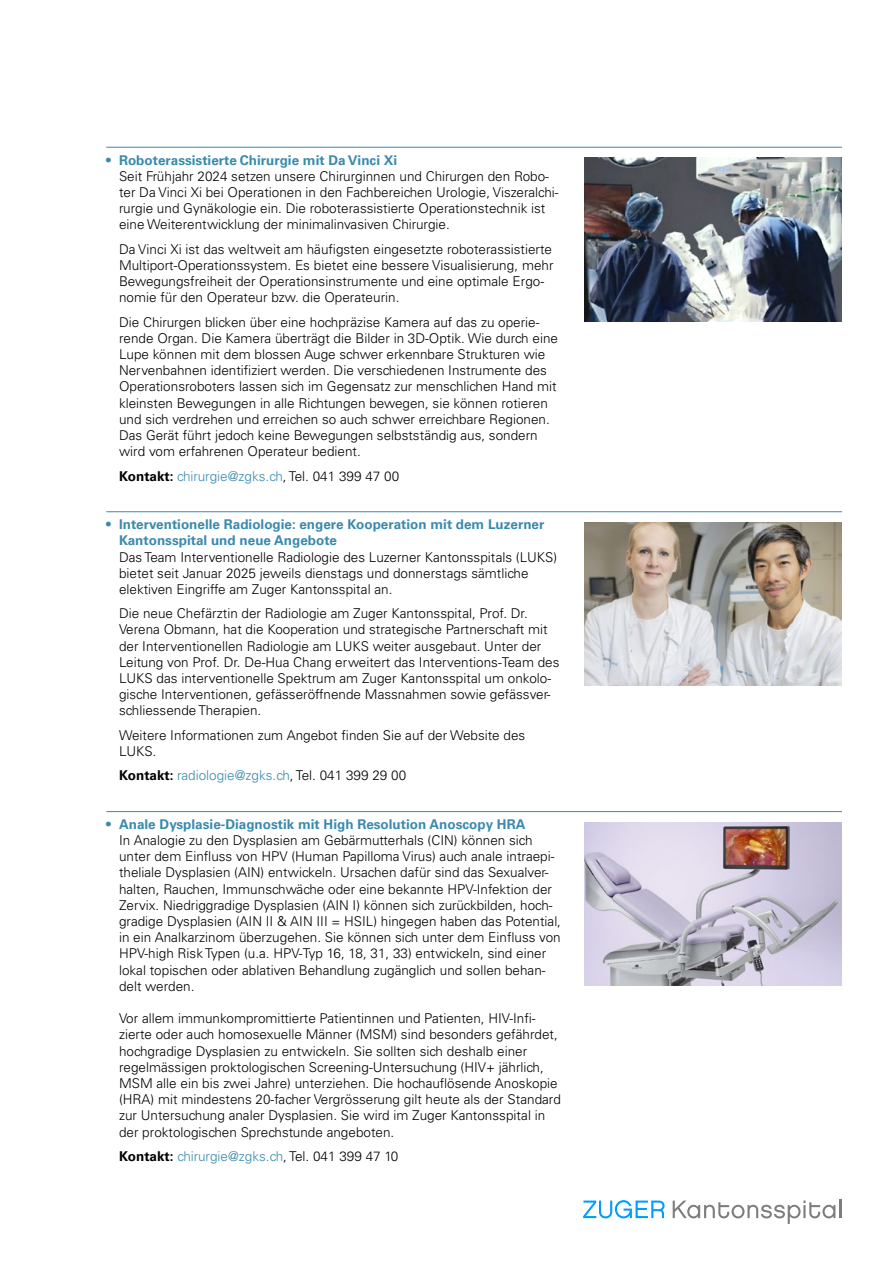
<style>
.page{position:relative;width:893px;height:1263px;background:#fff}
.page>*{position:absolute;margin:0;border:0;box-sizing:border-box;transform-origin:0 0}
.t1{font:300 13.5px/16.2px "Univers LT Std";color:#000}
.t2{font:700 13.5px/16.2px "Univers";color:#3a8aae}
.t3{font:300 13.5px "Univers LT Std";color:#3a8aae}
.s1{font-weight:700;color:#000}
.s2{color:#000}
</style>
<div class="page">
<svg style="left:583px;top:1200px;width:82px;height:18px"></svg>
<svg style="left:673px;top:1199px;width:168px;height:25px"></svg>
<img style="left:585px;top:522px;width:256px;height:164px">
<img style="left:585px;top:822px;width:256px;height:164px">
<img style="left:585px;top:158px;width:256px;height:163px">
<hr style="left:106px;top:147px;width:736px;height:1px;background:#3a8aae">
<hr style="left:106px;top:511px;width:736px;height:1px;background:#3a8aae">
<hr style="left:106px;top:811px;width:736px;height:1px;background:#3a8aae">
<p class="t2" style="left:106px;top:152px;width:293px">• Roboterassistierte Chirurgie mit Da Vinci Xi</p>
<p class="t1" style="left:119px;top:168px;width:441px">Seit Frühjahr 2024 setzen unsere Chirurginnen und Chirurgen den Robo&shy;ter Da Vinci Xi bei Operationen in den Fachbereichen Urologie, Viszeralchi&shy;rurgie und Gynäkologie ein. Die roboterassistierte Operationstechnik ist eine Weiterentwicklung der minimalinvasiven Chirurgie.</p>
<p class="t1" style="left:119px;top:241px;width:436px">Da Vinci Xi ist das weltweit am häufigsten eingesetzte roboterassistierte Multiport-Operationssystem. Es bietet eine bessere Visualisierung, mehr Bewegungsfreiheit der Operationsinstrumente und eine optimale Ergo&shy;nomie für den Operateur bzw. die Operateurin.</p>
<p class="t1" style="left:119px;top:314px;width:440px">Die Chirurgen blicken über eine hochpräzise Kamera auf das zu operie&shy;rende Organ. Die Kamera überträgt die Bilder in 3D-Optik. Wie durch eine Lupe können mit dem blossen Auge schwer erkennbare Strukturen wie Nervenbahnen identifiziert werden. Die verschiedenen Instrumente des Operationsroboters lassen sich im Gegensatz zur menschlichen Hand mit kleinsten Bewegungen in alle Richtungen bewegen, sie können rotieren und sich verdrehen und erreichen so auch schwer erreichbare Regionen.<br>Das Gerät führt jedoch keine Bewegungen selbstständig aus, sondern wird vom erfahrenen Operateur bedient.</p>
<p class="t3" style="left:119px;top:468px;width:282px"><span class="s1">Kontakt:</span> chirurgie@zgks.ch<span class="s2">, Tel. 041 399 47 00</span></p>
<p class="t2" style="left:119px;top:516px;width:427px;text-indent:-13px">• Interventionelle Radiologie: engere Kooperation mit dem Luzerner<br>Kantonsspital und neue Angebote</p>
<p class="t1" style="left:119px;top:549px;width:440px">Das Team Interventionelle Radiologie des Luzerner Kantonsspitals (LUKS) bietet seit Januar 2025 jeweils dienstags und donnerstags sämtliche elektiven Eingriffe am Zuger Kantonsspital an.</p>
<p class="t1" style="left:119px;top:605px;width:442px">Die neue Chefärztin der Radiologie am Zuger Kantonsspital, Prof. Dr.<br>Verena Obmann, hat die Kooperation und strategische Partnerschaft mit der Interventionellen Radiologie am LUKS weiter ausgebaut. Unter der Leitung von Prof. Dr. De-Hua Chang erweitert das Interventions-Team des LUKS das interventionelle Spektrum am Zuger Kantonsspital um onkolo&shy;gische Interventionen, gefässeröffnende Massnahmen sowie gefässver&shy;schliessende Therapien.</p>
<p class="t1" style="left:119px;top:727px;width:408px">Weitere Informationen zum Angebot finden Sie auf der Website des<br>LUKS.</p>
<p class="t3" style="left:119px;top:767px;width:289px"><span class="s1">Kontakt:</span> radiologie@zgks.ch<span class="s2">, Tel. 041 399 29 00</span></p>
<p class="t2" style="left:106px;top:816px;width:421px">• Anale Dysplasie-Diagnostik mit High Resolution Anoscopy HRA</p>
<p class="t1" style="left:119px;top:832px;width:443px">In Analogie zu den Dysplasien am Gebärmutterhals (CIN) können sich unter dem Einfluss von HPV (Human Papilloma Virus) auch anale intraepi&shy;theliale Dysplasien (AIN) entwickeln. Ursachen dafür sind das Sexualver&shy;halten, Rauchen, Immunschwäche oder eine bekannte HPV-Infektion der Zervix. Niedriggradige Dysplasien (AIN I) können sich zurückbilden, hoch&shy;gradige Dysplasien (AIN II &amp; AIN III = HSIL) hingegen haben das Potential, in ein Analkarzinom überzugehen. Sie können sich unter dem Einfluss von HPV-high Risk Typen (u.a. HPV-Typ 16, 18, 31, 33) entwickeln, sind einer lokal topischen oder ablativen Behandlung zugänglich und sollen behan&shy;delt werden.</p>
<p class="t1" style="left:119px;top:1010px;width:443px">Vor allem immunkompromittierte Patientinnen und Patienten, HIV-Infi&shy;zierte oder auch homosexuelle Männer (MSM) sind besonders gefährdet, hochgradige Dysplasien zu entwickeln. Sie sollten sich deshalb einer regelmässigen proktologischen Screening-Untersuchung (HIV+ jährlich, MSM alle ein bis zwei Jahre) unterziehen. Die hochauflösende Anoskopie (HRA) mit mindestens 20-facher Vergrösserung gilt heute als der Standard zur Untersuchung analer Dysplasien. Sie wird im Zuger Kantonsspital in der proktologischen Sprechstunde angeboten.</p>
<p class="t3" style="left:119px;top:1148px;width:281px"><span class="s1">Kontakt:</span> chirurgie@zgks.ch<span class="s2">, Tel. 041 399 47 10</span></p>
</div>
